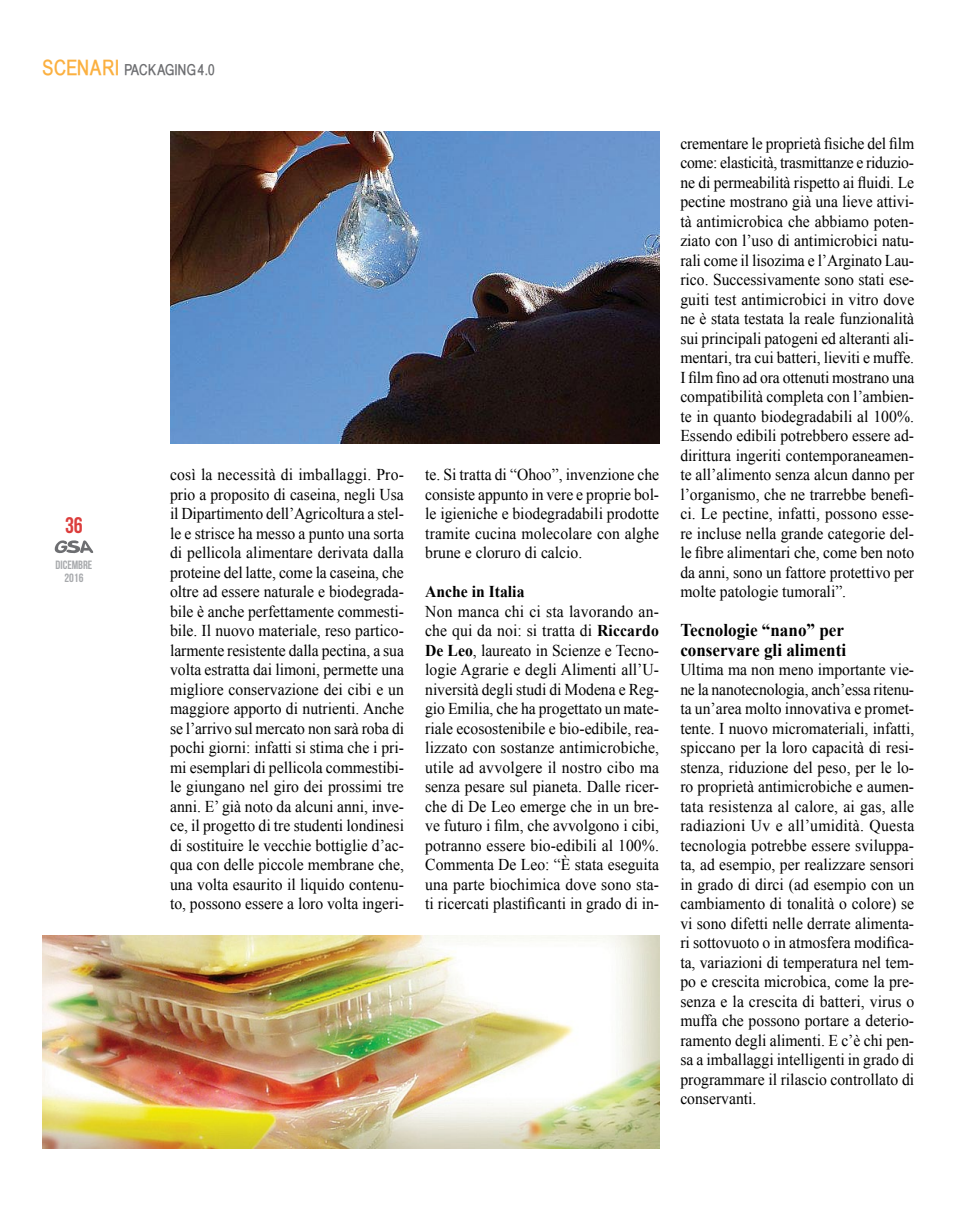
<style>
.page{position:relative;width:978px;height:1212px;background:#fff}
.page>*{position:absolute;margin:0;border:0;box-sizing:border-box;transform-origin:0 0}
.t1{font:22.5px "Bebas Neue";color:#dc3d3c}
.t2{font:700 18px/19.5px "Times New Roman";color:#000;scale:.95 1}
.t3{font:16.5px/19.5px "Times New Roman";color:#000;text-align:justify;scale:.95 1}
.t4{font:700 16.5px "Times New Roman";color:#000;scale:.95 1}
.t5{font:700 15px "Babel Sans";letter-spacing:-.01em;color:#6d6e71}
.t6{font:12px/13.5px "Bebas Neue";color:#a7a9ac;text-align:center}
.s1{font-size:21px;color:#fbb040}
.s2{font-weight:700}
</style>
<div class="page">
<svg style="left:55px;top:540px;width:38px;height:13px"></svg>
<img style="left:43px;top:935px;width:616px;height:213px">
<img style="left:170px;top:132px;width:489px;height:312px">
<p class="t5" style="left:43px;top:62px;width:174px"><span class="s1">SCENARI</span> PACKAGING 4.0</p>
<h1 class="t1" style="left:65px;top:512px;width:19px">36</h1>
<p class="t6" style="left:56px;top:557px;width:38px">DICEMBRE<br>2016</p>
<p class="t3" style="left:170px;top:464px;width:248px">così la necessità di imballaggi. Pro&shy;prio a proposito di caseina, negli Usa il Dipartimento dell’Agricoltura a stel&shy;le e strisce ha messo a punto una sorta di pellicola alimentare derivata dalla proteine del latte, come la caseina, che oltre ad essere naturale e biodegrada&shy;bile è anche perfettamente commesti&shy;bile. Il nuovo materiale, reso partico&shy;larmente resistente dalla pectina, a sua volta estratta dai limoni, permette una migliore conservazione dei cibi e un maggiore apporto di nutrienti. Anche se l’arrivo sul mercato non sarà roba di pochi giorni: infatti si stima che i pri&shy;mi esemplari di pellicola commestibi&shy;le giungano nel giro dei prossimi tre anni. E’ già noto da alcuni anni, inve&shy;ce, il progetto di tre studenti londinesi di sostituire le vecchie bottiglie d’ac&shy;qua con delle piccole membrane che, una volta esaurito il liquido contenu&shy;to, possono essere a loro volta ingeri-</p>
<p class="t3" style="left:425px;top:464px;width:248px">te. Si tratta di “Ohoo”, invenzione che consiste appunto in vere e proprie bol&shy;le igieniche e biodegradabili prodotte tramite cucina molecolare con alghe brune e cloruro di calcio.</p>
<p class="t4" style="left:425px;top:580px;width:106px">Anche in Italia</p>
<p class="t3" style="left:425px;top:601px;width:248px">Non manca chi ci sta lavorando an&shy;che qui da noi: si tratta di <span class="s2">Riccardo De Leo</span>, laureato in Scienze e Tecno&shy;logie Agrarie e degli Alimenti all’U&shy;niversità degli studi di Modena e Reg&shy;gio Emilia, che ha progettato un mate&shy;riale ecosostenibile e bio-edibile, rea&shy;lizzato con sostanze antimicrobiche, utile ad avvolgere il nostro cibo ma senza pesare sul pianeta. Dalle ricer&shy;che di De Leo emerge che in un bre&shy;ve futuro i film, che avvolgono i cibi, potranno essere bio-edibili al 100%.<br>Commenta De Leo: “È stata eseguita una parte biochimica dove sono sta&shy;ti ricercati plastificanti in grado di in-</p>
<p class="t3" style="left:680px;top:133px;width:248px">crementare le proprietà fisiche del film come: elasticità, trasmittanze e riduzio&shy;ne di permeabilità rispetto ai fluidi. Le pectine mostrano già una lieve attivi&shy;tà antimicrobica che abbiamo poten&shy;ziato con l’uso di antimicrobici natu&shy;rali come il lisozima e l’Arginato Lau&shy;rico. Successivamente sono stati ese&shy;guiti test antimicrobici in vitro dove ne è stata testata la reale funzionalità sui principali patogeni ed alteranti ali&shy;mentari, tra cui batteri, lieviti e muffe.<br>I film fino ad ora ottenuti mostrano una compatibilità completa con l’ambien&shy;te in quanto biodegradabili al 100%.<br>Essendo edibili potrebbero essere ad&shy;dirittura ingeriti contemporaneamen&shy;te all’alimento senza alcun danno per l’organismo, che ne trarrebbe benefi&shy;ci. Le pectine, infatti, possono esse&shy;re incluse nella grande categorie del&shy;le fibre alimentari che, come ben noto da anni, sono un fattore protettivo per molte patologie tumorali”.</p>
<p class="t2" style="left:680px;top:620px;width:176px">Tecnologie “nano” per conservare gli alimenti</p>
<p class="t3" style="left:680px;top:659px;width:248px">Ultima ma non meno importante vie&shy;ne la nanotecnologia, anch’essa ritenu&shy;ta un’area molto innovativa e promet&shy;tente. I nuovo micromateriali, infatti, spiccano per la loro capacità di resi&shy;stenza, riduzione del peso, per le lo&shy;ro proprietà antimicrobiche e aumen&shy;tata resistenza al calore, ai gas, alle radiazioni Uv e all’umidità. Questa tecnologia potrebbe essere sviluppa&shy;ta, ad esempio, per realizzare sensori in grado di dirci (ad esempio con un cambiamento di tonalità o colore) se vi sono difetti nelle derrate alimenta&shy;ri sottovuoto o in atmosfera modifica&shy;ta, variazioni di temperatura nel tem&shy;po e crescita microbica, come la pre&shy;senza e la crescita di batteri, virus o muffa che possono portare a deterio&shy;ramento degli alimenti. E c’è chi pen&shy;sa a imballaggi intelligenti in grado di programmare il rilascio controllato di conservanti.</p>
</div>
